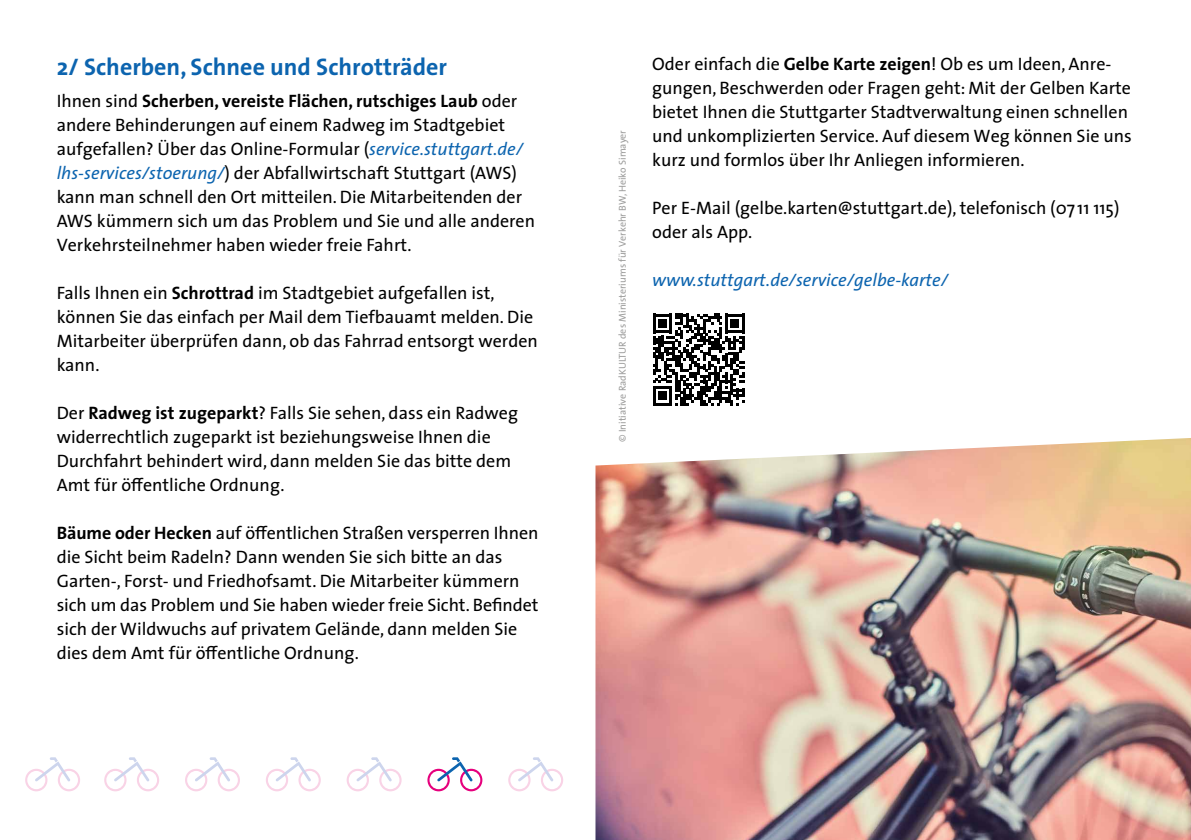
<style>
.page{position:relative;width:1191px;height:840px;background:#fff}
.page>*{position:absolute;margin:0;border:0;box-sizing:border-box;transform-origin:0 0}
.t1{font:700 24px "The Sans";color:#0c64af}
.t2{font:18px/24px "The Sans";color:#000}
.t3{font:italic 18px "The Sans";color:#0c64af}
.t4{font:10px "The Sans";color:#9d9d9c}
.s1{font-weight:700}
.s2{font-style:italic;color:#0c64af}
</style>
<div class="page">
<svg style="left:508px;top:757px;width:55px;height:33px"></svg>
<svg style="left:427px;top:757px;width:55px;height:33px"></svg>
<svg style="left:347px;top:757px;width:54px;height:33px"></svg>
<svg style="left:266px;top:757px;width:55px;height:33px"></svg>
<svg style="left:25px;top:757px;width:55px;height:33px"></svg>
<svg style="left:185px;top:757px;width:55px;height:33px"></svg>
<svg style="left:104px;top:757px;width:55px;height:33px"></svg>
<img style="left:595px;top:438px;width:596px;height:401px">
<svg style="left:653px;top:313px;width:91px;height:92px"></svg>
<h1 class="t1" style="left:57px;top:46px;width:392px">2/ Scherben, Schnee und Schrotträder</h1>
<p class="t2" style="left:57px;top:88px;width:480px">Ihnen sind <span class="s1">Scherben, vereiste Flächen, rutschiges Laub</span> oder andere Behinderungen auf einem Radweg im Stadtgebiet aufgefallen? Über das Online-Formular (<span class="s2">service.stuttgart.de/ lhs-services/stoerung/</span>) der Abfallwirtschaft Stuttgart (AWS) kann man schnell den Ort mitteilen. Die Mitarbeitenden der AWS kümmern sich um das Problem und Sie und alle anderen Verkehrsteilnehmer haben wieder freie Fahrt.</p>
<p class="t2" style="left:57px;top:280px;width:483px">Falls Ihnen ein <span class="s1">Schrottrad</span> im Stadtgebiet aufgefallen ist, können Sie das einfach per Mail dem Tiefbauamt melden. Die Mitarbeiter überprüfen dann, ob das Fahrrad entsorgt werden kann.</p>
<p class="t2" style="left:57px;top:400px;width:463px">Der <span class="s1">Radweg ist zugeparkt</span>? Falls Sie sehen, dass ein Radweg widerrechtlich zugeparkt ist beziehungsweise Ihnen die Durchfahrt behindert wird, dann melden Sie das bitte dem Amt für öffentliche Ordnung.</p>
<p class="t2" style="left:57px;top:520px;width:483px"><span class="s1">Bäume oder Hecken</span> auf öffentlichen Straßen versperren Ihnen die Sicht beim Radeln? Dann wenden Sie sich bitte an das Garten-, Forst- und Friedhofsamt. Die Mitarbeiter kümmern sich um das Problem und Sie haben wieder freie Sicht. Befindet sich der Wildwuchs auf privatem Gelände, dann melden Sie dies dem Amt für öffentliche Ordnung.</p>
<p class="t4" style="left:614px;top:442px;width:313px;rotate:-90deg">© Initiative RadKULTUR des Ministeriums für Verkehr BW, Heiko Simayer</p>
<p class="t2" style="left:652px;top:51px;width:481px">Oder einfach die <span class="s1">Gelbe Karte zeigen</span>! Ob es um Ideen, Anre&shy;gungen, Beschwerden oder Fragen geht: Mit der Gelben Karte bietet Ihnen die Stuttgarter Stadtverwaltung einen schnellen und unkomplizierten Service. Auf diesem Weg können Sie uns kurz und formlos über Ihr Anliegen informieren.</p>
<p class="t2" style="left:652px;top:195px;width:469px">Per E-Mail (gelbe.karten@stuttgart.de), telefonisch (07 11 115) oder als App.</p>
<p class="t3" style="left:652px;top:265px;width:297px">www.stuttgart.de/service/gelbe-karte/</p>
</div>
